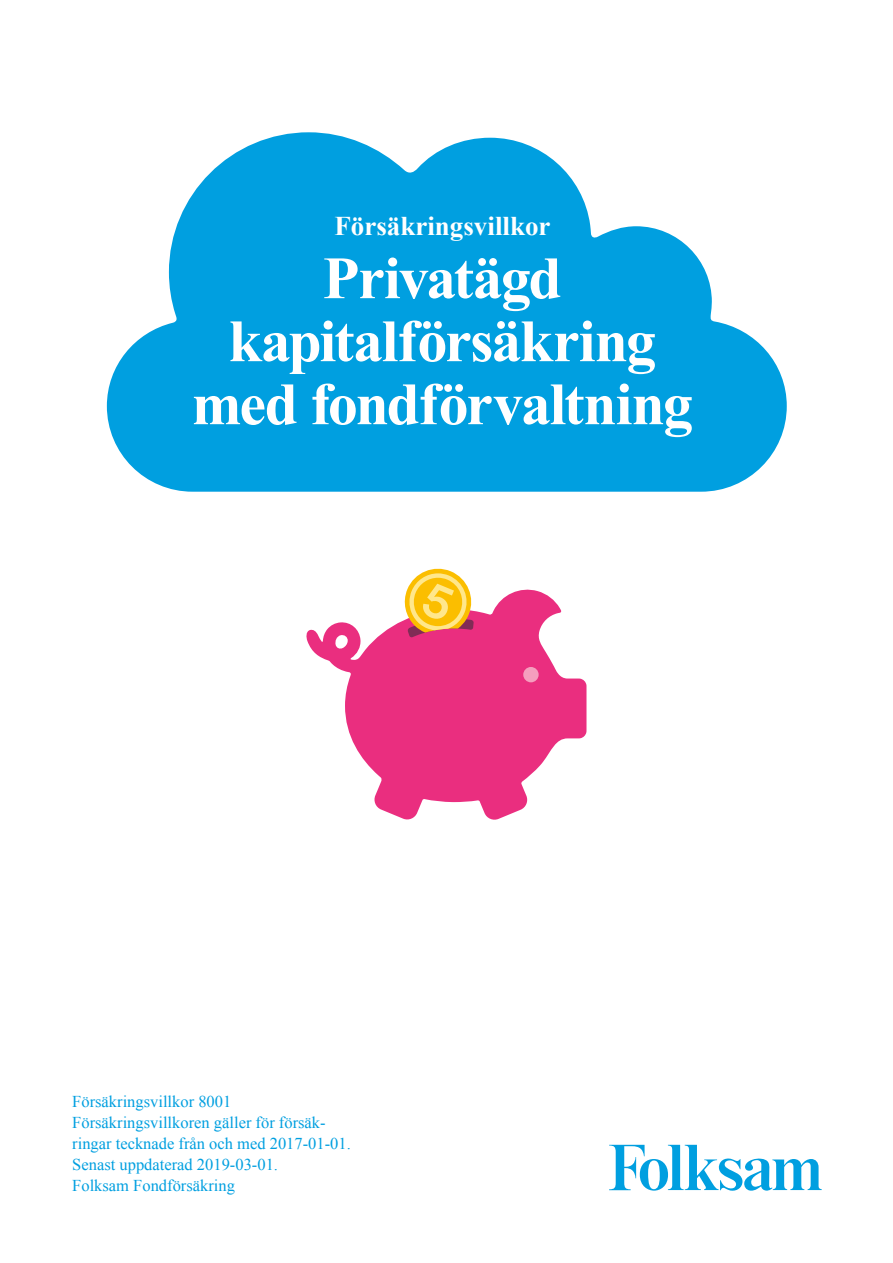
<style>
.page{position:relative;width:893px;height:1263px;background:#fff}
.page>*{position:absolute;margin:0;border:0;box-sizing:border-box;transform-origin:0 0}
.t1{font:700 60px/63px "Times New Roman";letter-spacing:-.025em;color:#fff;text-align:center}
.t2{font:700 27px "Times New Roman";color:#fff}
.t3{font:16.5px/21px "Times New Roman";color:#009fe0}
</style>
<div class="page">
<svg style="left:609px;top:1145px;width:213px;height:46px"></svg>
<svg style="left:107px;top:132px;width:680px;height:360px;fill:#009fe0"></svg>
<svg style="left:306px;top:589px;width:280px;height:231px;fill:#ea2e7f"></svg>
<div style="left:523px;top:667px;width:16px;height:15px;background:#f59ebe;border-radius:50%"></div>
<svg style="left:402px;top:569px;width:74px;height:69px"></svg>
<h2 class="t2" style="left:334px;top:207px;width:218px">Försäkringsvillkor</h2>
<h1 class="t1" style="left:192px;top:245px;width:503px">Privatägd kapitalförsäkring med fondförvaltning</h1>
<p class="t3" style="left:72px;top:1090px;width:280px">Försäkringsvillkor 8001<br>Försäkringsvillkoren gäller för försäk&shy;ringar tecknade från och med 2017-01-01.<br>Senast uppdaterad 2019-03-01.<br>Folksam Fondförsäkring</p>
</div>
